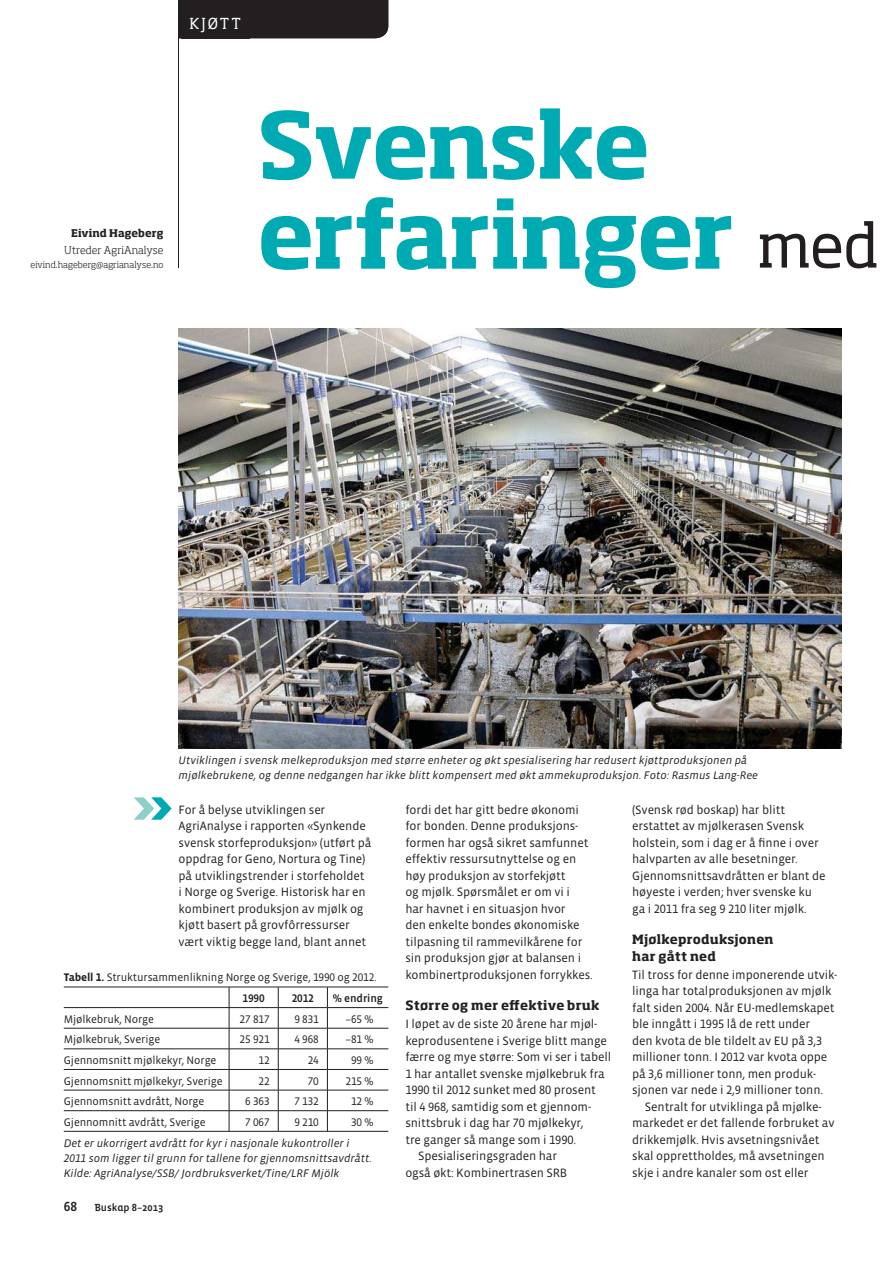
<style>
.page{position:relative;width:893px;height:1263px;background:#fff}
.page>*{position:absolute;margin:0;border:0;box-sizing:border-box;transform-origin:0 0}
.t1{font:700 90px/90px "Soho Std";letter-spacing:-.025em;color:#00aab2}
.t2{font:60px "Soho Std";color:#231f20}
.t3{font:15px "Soho Std";letter-spacing:.13em;color:#fff}
.t4{font:500 13.5px "Vista Sans OT";color:#231f20}
.t5{font:700 12.6px/16.5px "Soho Std";letter-spacing:.015em;color:#231f20}
.t6{font:12.3px/16.5px "Vista Sans OT";letter-spacing:-.01em;color:#231f20}
.t7{font:italic 11.25px/15px "Vista Sans OT";color:#231f20}
.t8{font:11.25px/21.3px "Vista Sans OT";letter-spacing:-.01em;color:#231f20}
.t9{font:500 11.25px "Vista Sans OT";letter-spacing:-.01em;color:#231f20}
.t10{font:300 10.5px "Soho Std";color:#231f20}
.t11{font:700 10.5px "Soho Std";color:#231f20}
.t12{font:500 10.5px "Vista Sans OT";color:#231f20}
.t13{font:300 9px "Soho Std";color:#231f20}
.s1{font-weight:700}
.s2{font-weight:500}
</style>
<div class="page">
<img style="left:179px;top:328px;width:663px;height:420px">
<svg style="left:134px;top:797px;width:38px;height:23px"></svg>
<div style="left:180px;top:0;width:208px;height:39px;background:#231f20"></div>
<div style="left:181px;top:7px;width:68px;height:32px;background:#231f20"></div>
<hr style="left:179px;top:0;width:1px;height:268px;background:#231f20">
<hr style="left:64px;top:987px;width:214px;height:1px;background:#231f20">
<hr style="left:278px;top:987px;width:49px;height:1px;background:#231f20">
<hr style="left:327px;top:987px;width:61px;height:1px;background:#231f20">
<hr style="left:64px;top:1007px;width:214px;height:1px;background:#231f20">
<hr style="left:278px;top:1007px;width:49px;height:1px;background:#231f20">
<hr style="left:327px;top:1007px;width:61px;height:1px;background:#231f20">
<hr style="left:64px;top:1028px;width:214px;height:1px;background:#231f20">
<hr style="left:278px;top:1028px;width:49px;height:1px;background:#231f20">
<hr style="left:327px;top:1028px;width:61px;height:1px;background:#231f20">
<hr style="left:64px;top:1048px;width:214px;height:1px;background:#231f20">
<hr style="left:278px;top:1048px;width:49px;height:1px;background:#231f20">
<hr style="left:327px;top:1048px;width:61px;height:1px;background:#231f20">
<hr style="left:64px;top:1069px;width:214px;height:1px;background:#231f20">
<hr style="left:278px;top:1069px;width:49px;height:1px;background:#231f20">
<hr style="left:327px;top:1069px;width:61px;height:1px;background:#231f20">
<hr style="left:64px;top:1090px;width:214px;height:1px;background:#231f20">
<hr style="left:278px;top:1090px;width:49px;height:1px;background:#231f20">
<hr style="left:327px;top:1090px;width:61px;height:1px;background:#231f20">
<hr style="left:64px;top:1110px;width:214px;height:1px;background:#231f20">
<svg style="left:229px;top:987px;width:1px;height:144px"></svg>
<hr style="left:278px;top:1110px;width:49px;height:1px;background:#231f20">
<svg style="left:278px;top:987px;width:1px;height:144px"></svg>
<hr style="left:327px;top:1110px;width:61px;height:1px;background:#231f20">
<svg style="left:327px;top:987px;width:1px;height:144px"></svg>
<hr style="left:64px;top:1131px;width:214px;height:1px;background:#231f20">
<hr style="left:278px;top:1131px;width:110px;height:1px;background:#231f20">
<p class="t3" style="left:189px;top:17px;width:53px">KJØTT</p>
<p class="t11" style="left:71px;top:228px;width:94px">Eivind Hageberg</p>
<p class="t10" style="left:64px;top:246px;width:101px">Utreder AgriAnalyse</p>
<p class="t13" style="left:30px;top:261px;width:135px">eivind.hageberg@agrianalyse.no</p>
<h1 class="t1" style="left:257px;top:105px;width:479px">Svenske erfaringer</h1>
<h2 class="t2" style="left:757px;top:221px;width:123px">med</h2>
<p class="t7" style="left:179px;top:753px;width:581px">Utviklingen i svensk melkeproduksjon med større enheter og økt spesialisering har redusert kjøttproduksjonen på mjølkebrukene, og denne nedgangen har ikke blitt kompensert med økt ammekuproduksjon. Foto: Rasmus Lang-Ree</p>
<p class="t6" style="left:179px;top:802px;width:194px">For å belyse utviklingen ser AgriAnalyse i rapporten «Synkende svensk storfeproduksjon» (utført på oppdrag for Geno, Nortura og Tine) på utviklingstrender i storfeholdet<br>i Norge og Sverige. Historisk har en kombinert produksjon av mjølk og kjøtt basert på grovfôrressurser vært viktig begge land, blant annet</p>
<p class="t6" style="left:405px;top:802px;width:189px">fordi det har gitt bedre økonomi for bonden. Denne produksjons&shy;formen har også sikret samfunnet effektiv ressursutnyttelse og en høy produksjon av storfekjøtt<br>og mjølk. Spørsmålet er om vi i<br>har havnet i en situasjon hvor<br>den enkelte bondes økonomiske tilpasning til rammevilkårene for sin produksjon gjør at balansen i kombinertproduksjonen forrykkes.</p>
<p class="t5" style="left:405px;top:998px;width:195px">Større og mer efektive bruk</p>
<p class="t6" style="left:405px;top:1017px;width:193px">I løpet av de siste 20 årene har mjøl-</p>
<p class="t6" style="left:405px;top:1033px;width:203px">keprodusentene i Sverige blitt mange</p>
<p class="t6" style="left:405px;top:1050px;width:207px">færre og mye større: Som vi ser i tabell</p>
<p class="t6" style="left:405px;top:1066px;width:201px">1 har antallet svenske mjølkebruk fra</p>
<p class="t6" style="left:405px;top:1083px;width:192px">1990 til 2012 sunket med 80 prosent</p>
<p class="t6" style="left:405px;top:1099px;width:187px">til 4 968, samtidig som et gjennom-</p>
<p class="t6" style="left:405px;top:1116px;width:179px">snittsbruk i dag har 70 mjølkekyr,</p>
<p class="t6" style="left:405px;top:1132px;width:172px">tre ganger så mange som i 1990.</p>
<p class="t6" style="left:418px;top:1149px;width:140px">Spesialiseringsgraden har</p>
<p class="t6" style="left:405px;top:1165px;width:163px">også økt: Kombinertrasen SRB</p>
<p class="t8" style="left:243px;top:967px;width:136px;text-indent:-179px"><span class="s1">Tabell 1.</span> Struktursammenlikning Norge og Sverige, 1990 og 2012.<br><span class="s2">1990</span></p>
<p class="t9" style="left:292px;top:994px;width:24px">2012</p>
<p class="t9" style="left:333px;top:994px;width:52px">% endring</p>
<p class="t8" style="left:64px;top:1009px;width:92px">Mjølkebruk, Norge</p>
<p class="t8" style="left:240px;top:1009px;width:32px">27 817</p>
<p class="t8" style="left:294px;top:1009px;width:26px">9 831</p>
<p class="t8" style="left:345px;top:1009px;width:29px">–65 %</p>
<p class="t8" style="left:64px;top:1029px;width:98px">Mjølkebruk, Sverige</p>
<p class="t8" style="left:240px;top:1029px;width:32px">25 921</p>
<p class="t8" style="left:294px;top:1029px;width:26px">4 968</p>
<p class="t8" style="left:345px;top:1029px;width:29px">–81 %</p>
<p class="t8" style="left:64px;top:1050px;width:154px">Gjennomsnitt mjølkekyr, Norge</p>
<p class="t8" style="left:259px;top:1050px;width:13px">12</p>
<p class="t8" style="left:308px;top:1050px;width:13px">24</p>
<p class="t8" style="left:351px;top:1050px;width:24px">99 %</p>
<p class="t8" style="left:64px;top:1071px;width:160px">Gjennomsnitt mjølkekyr, Sverige</p>
<p class="t8" style="left:259px;top:1071px;width:13px">22</p>
<p class="t8" style="left:308px;top:1071px;width:13px">70</p>
<p class="t8" style="left:345px;top:1071px;width:29px">215 %</p>
<p class="t8" style="left:64px;top:1091px;width:142px">Gjennomsnitt avdrått, Norge</p>
<p class="t8" style="left:245px;top:1091px;width:26px">6 363</p>
<p class="t8" style="left:294px;top:1091px;width:26px">7 132</p>
<p class="t8" style="left:351px;top:1091px;width:24px">12 %</p>
<p class="t8" style="left:64px;top:1112px;width:143px">Gjennomnitt avdrått, Sverige</p>
<p class="t8" style="left:245px;top:1112px;width:26px">7 067</p>
<p class="t8" style="left:294px;top:1112px;width:26px">9 210</p>
<p class="t8" style="left:351px;top:1112px;width:24px">30 %</p>
<p class="t7" style="left:64px;top:1136px;width:310px">Det er ukorrigert avdrått for kyr i nasjonale kukontroller i<br>2011 som ligger til grunn for tallene for gjennomsnittsavdrått.<br>Kilde: AgriAnalyse/SSB/ Jordbruksverket/Tine/LRF Mjölk</p>
<p class="t4" style="left:64px;top:1200px;width:15px">68</p>
<p class="t12" style="left:94px;top:1203px;width:70px">Buskap 8–2013</p>
<p class="t6" style="left:632px;top:802px;width:195px">(Svensk rød boskap) har blitt erstattet av mjølkerasen Svensk holstein, som i dag er å finne i over halvparten av alle besetninger.<br>Gjennomsnittsavdråtten er blant de høyeste i verden; hver svenske ku ga i 2011 fra seg 9 210 liter mjølk.</p>
<p class="t5" style="left:632px;top:932px;width:143px">Mjølkeproduksjonen har gått ned</p>
<p class="t6" style="left:632px;top:967px;width:207px">Til tross for denne imponerende utvik&shy;linga har totalproduksjonen av mjølk falt siden 2004. Når EU-medlemskapet ble inngått i 1995 lå de rett under<br>den kvota de ble tildelt av EU på 3,3 millioner tonn. I 2012 var kvota oppe på 3,6 millioner tonn, men produk&shy;sjonen var nede i 2,9 millioner tonn.</p>
<p class="t6" style="left:632px;top:1099px;width:204px;text-indent:13px">Sentralt for utviklinga på mjølke&shy;markedet er det fallende forbruket av drikkemjølk. Hvis avsetningsnivået skal opprettholdes, må avsetningen skje i andre kanaler som ost eller</p>
</div>
